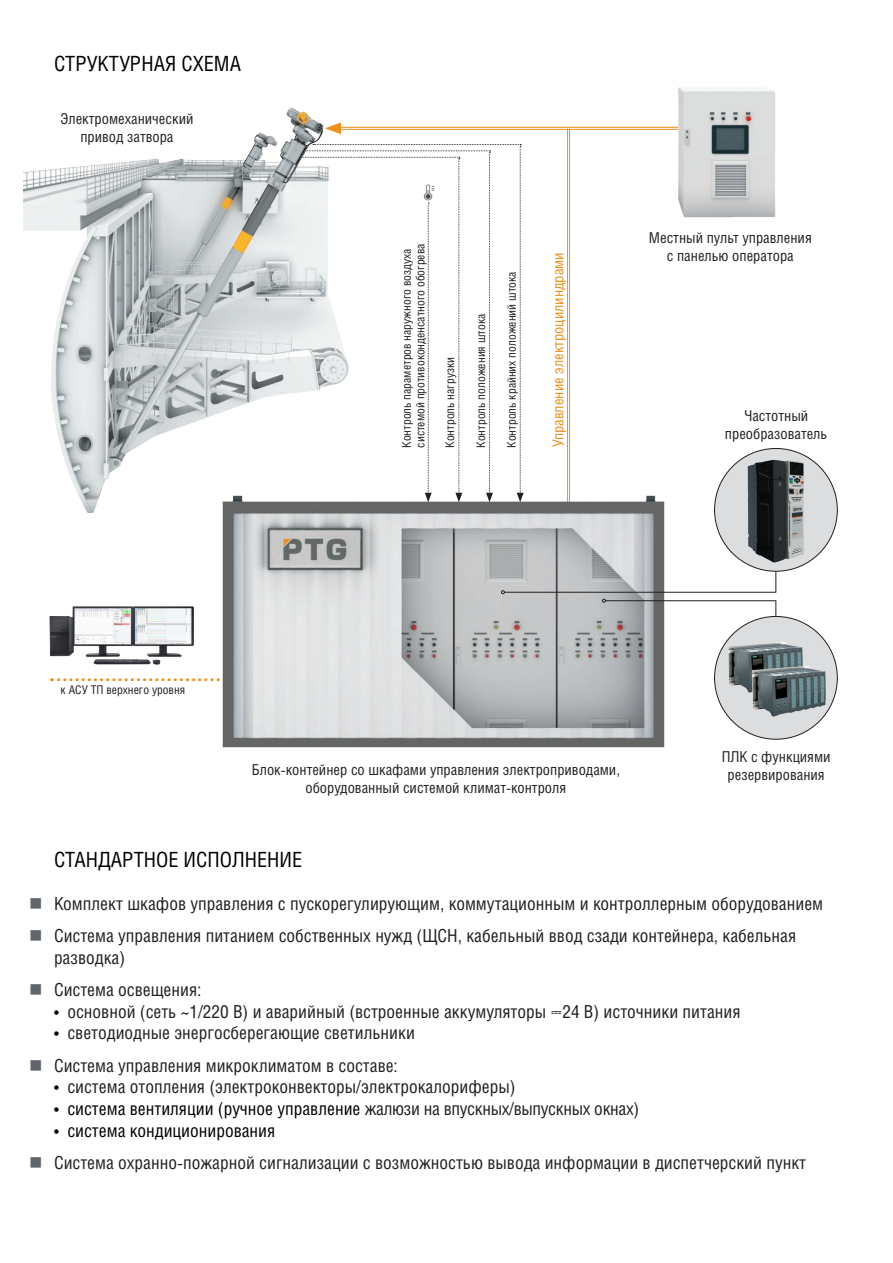
<style>
.page{position:relative;width:893px;height:1263px;background:#fff}
.page>*{position:absolute;margin:0;border:0;box-sizing:border-box;transform-origin:0 0}
.t1{font:21px "Helios Cond";color:#000}
.t2{font:18px/21.6px "Helios Cond";color:#231f20}
.t3{font:18px "Helios Cond";color:#000}
.t4{font:18px "Wingdings";color:#5f656a}
.t5{font:15px/18px "Helios Cond";color:#231f20;text-align:center}
.t6{font:15px "Helios Cond";color:#ee901b}
.t7{font:12px "Helios Cond";color:#231f20}
.s1{color:#000}
.s2{font-family:"Cambria Math"}
.s3{color:#231f20}
</style>
<div class="page">
<svg style="left:775px;top:572px;width:1px;height:20px"></svg>
<svg style="left:775px;top:601px;width:1px;height:15px"></svg>
<hr style="left:567px;top:129px;width:1px;height:386px;background:#ee901b">
<hr style="left:569px;top:129px;width:1px;height:386px;background:#ee901b">
<hr style="left:335px;top:129px;width:371px;height:1px;background:#ee901b">
<hr style="left:335px;top:127px;width:371px;height:1px;background:#ee901b">
<svg style="left:51px;top:678px;width:163px;height:3px"></svg>
<img style="left:50px;top:606px;width:143px;height:59px">
<img style="left:675px;top:87px;width:101px;height:131px">
<img style="left:216px;top:494px;width:452px;height:254px">
<img style="left:23px;top:107px;width:328px;height:410px">
<div style="left:714px;top:616px;width:123px;height:123px;background:#dcdddf;border-radius:50%"></div>
<div style="left:714px;top:448px;width:123px;height:123px;background:#dcdddf;border-radius:50%"></div>
<hr style="left:605px;top:600px;width:171px;height:1px;background:#231f20">
<svg style="left:602px;top:599px;width:4px;height:4px"></svg>
<hr style="left:504px;top:592px;width:272px;height:1px;background:#231f20">
<svg style="left:501px;top:590px;width:4px;height:4px"></svg>
<img style="left:747px;top:460px;width:57px;height:103px">
<img style="left:728px;top:642px;width:75px;height:50px">
<img style="left:751px;top:665px;width:76px;height:52px">
<svg style="left:286px;top:144px;width:238px;height:358px"></svg>
<p class="t1" style="left:54px;top:51px;width:189px">СТРУКТУРНАЯ СХЕМА</p>
<p class="t5" style="left:60px;top:109px;width:135px">Электромеханический привод затвора</p>
<p class="t7" style="left:399px;top:448px;width:201px;rotate:-90deg">Контроль параметров наружного воздуха</p>
<p class="t7" style="left:413px;top:448px;width:205px;rotate:-90deg">системой противоконденсатного обогрева</p>
<p class="t7" style="left:443px;top:448px;width:92px;rotate:-90deg">Контроль нагрузки</p>
<p class="t7" style="left:474px;top:448px;width:135px;rotate:-90deg">Контроль положения штока</p>
<p class="t7" style="left:504px;top:448px;width:178px;rotate:-90deg">Контроль крайних положений штока</p>
<p class="t6" style="left:549px;top:447px;width:196px;rotate:-90deg">Управление электроцилиндрами</p>
<p class="t5" style="left:649px;top:229px;width:164px">Местный пульт управления с панелью оператора</p>
<p class="t5" style="left:744px;top:407px;width:66px">Частотный</p>
<p class="t5" style="left:725px;top:425px;width:104px">преобразователь</p>
<p class="t7" style="left:61px;top:683px;width:126px">к АСУ ТП верхнего уровня</p>
<p class="t5" style="left:252px;top:760px;width:370px">Блок-контейнер со шкафами управления электроприводами, оборудованный системой климат-контроля</p>
<p class="t5" style="left:722px;top:748px;width:110px">ПЛК с функциями</p>
<p class="t5" style="left:727px;top:766px;width:99px">резервирования</p>
<p class="t4" style="left:29px;top:893px;width:15px">■</p>
<p class="t4" style="left:29px;top:926px;width:15px">■</p>
<p class="t4" style="left:29px;top:980px;width:15px">■</p>
<p class="t4" style="left:29px;top:1055px;width:15px">■</p>
<p class="t4" style="left:29px;top:1153px;width:15px">■</p>
<p class="t1" style="left:54px;top:846px;width:250px">СТАНДАРТНОЕ ИСПОЛНЕНИЕ</p>
<p class="t2" style="left:54px;top:892px;width:771px">Комплект шкафов управления с пускорегулирующим, коммутационным и контроллерным оборудованием</p>
<p class="t2" style="left:54px;top:924px;width:744px">Система управления питанием собственных нужд (ЩСН, кабельный ввод сзади контейнера, кабельная разводка)</p>
<p class="t2" style="left:54px;top:978px;width:149px">Система освещения:</p>
<p class="t2" style="left:54px;top:1000px;width:688px"><span class="s1">•</span> основной (сеть ~1/220 В) и аварийный (встроенные аккумуляторы <span class="s2">⎓</span>24 В) источники питания</p>
<p class="t2" style="left:54px;top:1022px;width:362px"><span class="s1">•</span> светодиодные энергосберегающие светильники</p>
<p class="t2" style="left:54px;top:1054px;width:345px">Система управления микроклиматом в составе:</p>
<p class="t2" style="left:54px;top:1076px;width:463px"><span class="s1">•</span> система отопления (электроконвекторы/электрокалориферы)</p>
<p class="t3" style="left:54px;top:1098px;width:587px">• система вентиляции (ручное управление <span class="s3">жалюзи на впускных/выпускных окнах)</span></p>
<p class="t3" style="left:54px;top:1119px;width:223px">• система кондиционирования</p>
<p class="t2" style="left:54px;top:1151px;width:754px">Система охранно-пожарной сигнализации с возможностью вывода информации в диспетчерский пункт</p>
</div>
